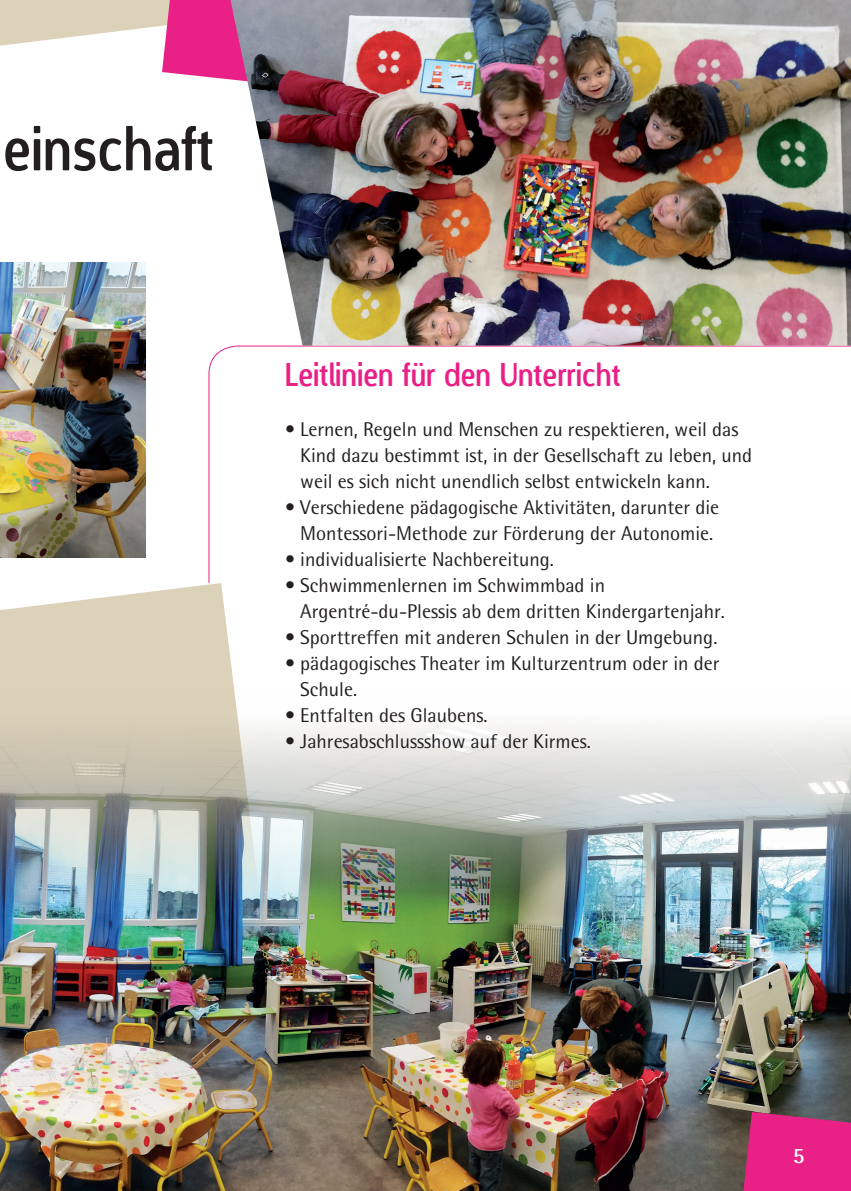
<style>
.page{position:relative;width:851px;height:1191px;background:#fff}
.page>*{position:absolute;margin:0;border:0;box-sizing:border-box;transform-origin:0 0}
.t1{font:60px "Designosaur";color:#231f20;scale:.9 1}
.t2{font:32px "Designosaur";color:#e92086;scale:.9 1}
.t3{font:700 22px "Rotis Semi Sans";color:#fff}
.t4{font:20px/26px "Rotis Semi Sans";color:#231f20}
</style>
<div class="page">
<svg style="left:0;top:584px;width:234px;height:102px;background:#e1d7c3"></svg>
<img style="left:0;top:686px;width:850px;height:505px">
<img style="left:0;top:263px;width:146px;height:294px">
<svg style="left:0;top:0;width:230px;height:80px"></svg>
<svg style="left:208px;top:345px;width:642px;height:239px"></svg>
<img style="left:230px;top:0;width:620px;height:345px">
<svg style="left:738px;top:1112px;width:112px;height:79px;background:#d2277c"></svg>
<h1 class="t1" style="left:3px;top:99px;width:235px">einschaft</h1>
<h2 class="t2" style="left:285px;top:348px;width:374px">Leitlinien für den Unterricht</h2>
<p class="t4" style="left:300px;top:416px;width:453px;text-indent:-15px">• Lernen, Regeln und Menschen zu respektieren, weil das<br>Kind dazu bestimmt ist, in der Gesellschaft zu leben, und weil es sich nicht unendlich selbst entwickeln kann.</p>
<p class="t4" style="left:285px;top:494px;width:435px;text-align:center">• Verschiedene pädagogische Aktivitäten, darunter die<br>Montessori-Methode zur Förderung der Autonomie.</p>
<p class="t4" style="left:285px;top:546px;width:270px">• individualisierte Nachbereitung.</p>
<p class="t4" style="left:300px;top:572px;width:426px;text-indent:-15px">• Schwimmenlernen im Schwimmbad in<br>Argentré-du-Plessis ab dem dritten Kindergartenjahr.</p>
<p class="t4" style="left:285px;top:624px;width:434px">• Sporttreffen mit anderen Schulen in der Umgebung.</p>
<p class="t4" style="left:300px;top:650px;width:420px;text-indent:-15px">• pädagogisches Theater im Kulturzentrum oder in der<br>Schule.</p>
<p class="t4" style="left:285px;top:702px;width:204px">• Entfalten des Glaubens.</p>
<p class="t4" style="left:285px;top:728px;width:307px">• Jahresabschlussshow auf der Kirmes.</p>
<p class="t3" style="left:792px;top:1142px;width:13px">5</p>
</div>
